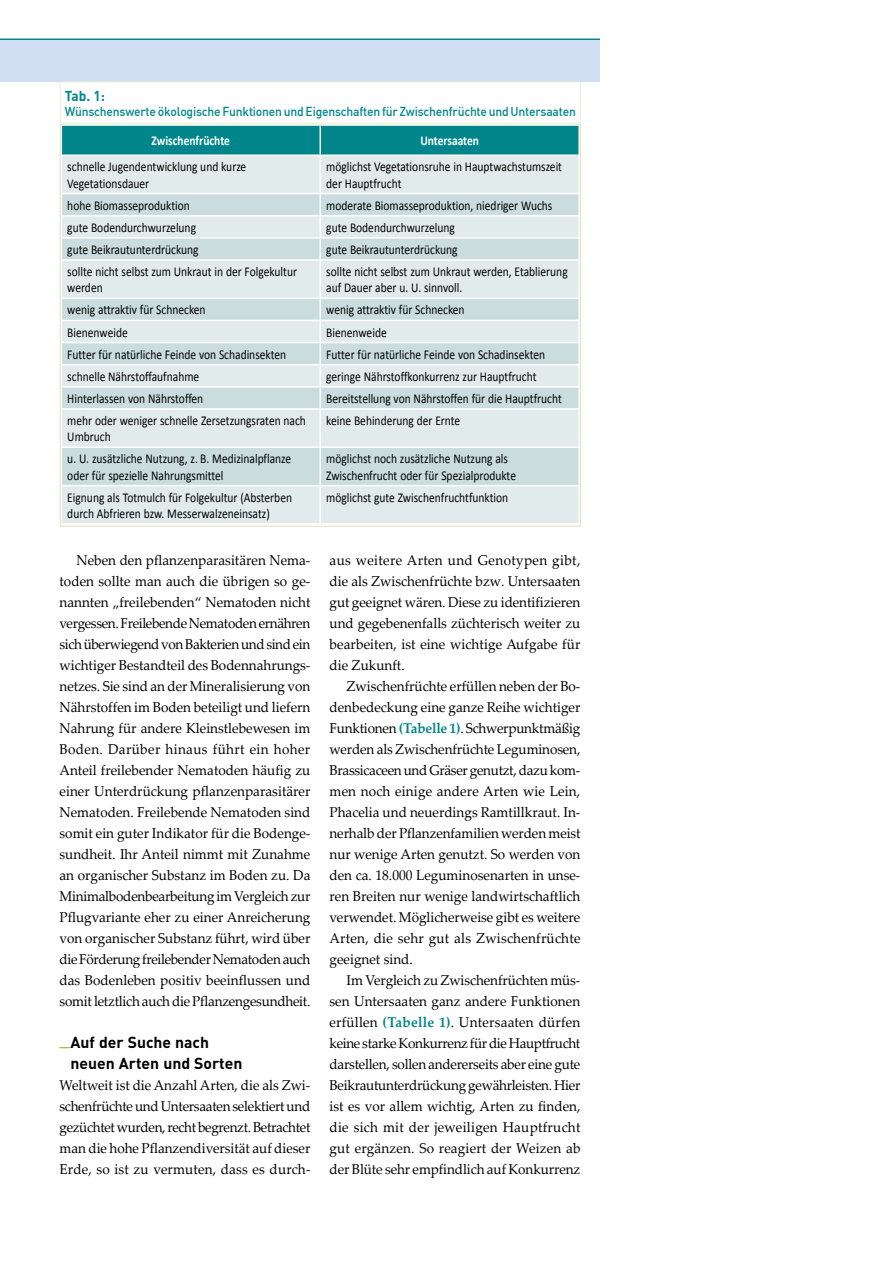
<style>
.page{position:relative;width:893px;height:1263px;background:#fff}
.page>*{position:absolute;margin:0;border:0;box-sizing:border-box;transform-origin:0 0}
.t1{font:700 15.75px/21px "DIN";color:#000}
.t2{font:14.25px/21px "Palatino Linotype";color:#000;text-align:justify;scale:.95 1}
.t3{font:700 14.25px "DIN";color:#00868a;scale:.95 1}
.t4{font:13.5px/16.2px "Calibri";color:#000;scale:.85 1}
.t5{font:700 13.5px "Calibri";color:#fff;scale:.85 1}
.t6{font:500 12.75px "DIN";letter-spacing:-.02em;color:#00868a;scale:.95 1}
.s1{font-weight:700;color:#00868a}
</style>
<div class="page">
<hr style="left:0;top:39px;width:893px;height:1px;background:#00868a">
<div style="left:0;top:40px;width:893px;height:42px;background:#cfdef2"></div>
<div style="left:601px;top:0;width:292px;height:1263px;background:#fff"></div>
<div style="left:62px;top:156px;width:258px;height:367px;background:#e2ebec"></div>
<div style="left:321px;top:156px;width:257px;height:367px;background:#e2ebec"></div>
<svg style="left:62px;top:194px;width:258px;height:291px;background:#d6e3e5"></svg>
<svg style="left:321px;top:194px;width:257px;height:291px;background:#d6e3e5"></svg>
<hr style="left:61px;top:193px;width:259px;height:1px;background:#fff">
<hr style="left:61px;top:215px;width:259px;height:1px;background:#fff">
<hr style="left:61px;top:237px;width:259px;height:2px;background:#fff">
<hr style="left:61px;top:259px;width:259px;height:2px;background:#fff">
<hr style="left:61px;top:298px;width:259px;height:1px;background:#fff">
<hr style="left:61px;top:320px;width:259px;height:1px;background:#fff">
<hr style="left:61px;top:342px;width:259px;height:1px;background:#fff">
<hr style="left:61px;top:364px;width:259px;height:1px;background:#fff">
<hr style="left:61px;top:386px;width:259px;height:2px;background:#fff">
<hr style="left:61px;top:408px;width:259px;height:2px;background:#fff">
<hr style="left:61px;top:446px;width:259px;height:2px;background:#fff">
<hr style="left:61px;top:485px;width:259px;height:1px;background:#fff">
<hr style="left:320px;top:193px;width:260px;height:1px;background:#fff">
<hr style="left:320px;top:215px;width:260px;height:1px;background:#fff">
<hr style="left:320px;top:237px;width:260px;height:2px;background:#fff">
<hr style="left:320px;top:259px;width:260px;height:2px;background:#fff">
<hr style="left:320px;top:298px;width:260px;height:1px;background:#fff">
<hr style="left:320px;top:320px;width:260px;height:1px;background:#fff">
<hr style="left:320px;top:342px;width:260px;height:1px;background:#fff">
<hr style="left:320px;top:364px;width:260px;height:1px;background:#fff">
<hr style="left:320px;top:386px;width:260px;height:2px;background:#fff">
<hr style="left:320px;top:408px;width:260px;height:2px;background:#fff">
<hr style="left:320px;top:446px;width:260px;height:2px;background:#fff">
<hr style="left:320px;top:485px;width:260px;height:1px;background:#fff">
<div style="left:62px;top:126px;width:517px;height:29px;background:#00868a"></div>
<hr style="left:578px;top:126px;width:2px;height:28px;background:#fff">
<div style="left:60px;top:82px;width:521px;height:42px;border:1px solid #e8f1d4"></div>
<p class="t3" style="left:65px;top:86px;width:44px">Tab. 1:</p>
<p class="t6" style="left:65px;top:103px;width:539px">Wünschenswerte ökologische Funktionen und Eigenschaften für Zwischenfrüchte und Untersaaten</p>
<p class="t5" style="left:152px;top:132px;width:94px">Zwischenfrüchte</p>
<p class="t5" style="left:420px;top:132px;width:70px">Untersaaten</p>
<p class="t4" style="left:67px;top:159px;width:212px">schnelle Jugendentwicklung und kurze<br>Vegetationsdauer</p>
<p class="t4" style="left:326px;top:159px;width:279px">möglichst Vegetationsruhe in Hauptwachstumszeit der Hauptfrucht</p>
<p class="t4" style="left:67px;top:197px;width:146px">hohe Biomasseproduktion</p>
<p class="t4" style="left:326px;top:197px;width:268px">moderate Biomasseproduktion, niedriger Wuchs</p>
<p class="t4" style="left:67px;top:219px;width:153px">gute Bodendurchwurzelung</p>
<p class="t4" style="left:326px;top:219px;width:153px">gute Bodendurchwurzelung</p>
<p class="t4" style="left:67px;top:241px;width:156px">gute Beikrautunterdrückung</p>
<p class="t4" style="left:326px;top:241px;width:156px">gute Beikrautunterdrückung</p>
<p class="t4" style="left:67px;top:264px;width:272px">sollte nicht selbst zum Unkraut in der Folgekultur werden</p>
<p class="t4" style="left:326px;top:264px;width:286px">sollte nicht selbst zum Unkraut werden, Etablierung auf Dauer aber u. U. sinnvoll.</p>
<p class="t4" style="left:67px;top:302px;width:164px">wenig attraktiv für Schnecken</p>
<p class="t4" style="left:326px;top:302px;width:164px">wenig attraktiv für Schnecken</p>
<p class="t4" style="left:67px;top:324px;width:73px">Bienenweide</p>
<p class="t4" style="left:326px;top:324px;width:73px">Bienenweide</p>
<p class="t4" style="left:67px;top:346px;width:259px">Futter für natürliche Feinde von Schadinsekten</p>
<p class="t4" style="left:326px;top:346px;width:259px">Futter für natürliche Feinde von Schadinsekten</p>
<p class="t4" style="left:67px;top:368px;width:157px">schnelle Nährstoffaufnahme</p>
<p class="t4" style="left:326px;top:368px;width:249px">geringe Nährstoffkonkurrenz zur Hauptfrucht</p>
<p class="t4" style="left:67px;top:390px;width:161px">Hinterlassen von Nährstoffen</p>
<p class="t4" style="left:326px;top:390px;width:279px">Bereitstellung von Nährstoffen für die Hauptfrucht</p>
<p class="t4" style="left:67px;top:412px;width:282px">mehr oder weniger schnelle Zersetzungsraten nach<br>Umbruch</p>
<p class="t4" style="left:326px;top:412px;width:159px">keine Behinderung der Ernte</p>
<p class="t4" style="left:67px;top:451px;width:265px">u. U. zusätzliche Nutzung, z. B. Medizinalpflanze oder für spezielle Nahrungsmittel</p>
<p class="t4" style="left:326px;top:451px;width:225px">möglichst noch zusätzliche Nutzung als<br>Zwischenfrucht oder für Spezialprodukte</p>
<p class="t4" style="left:67px;top:489px;width:266px">Eignung als Totmulch für Folgekultur (Absterben durch Abfrieren bzw. Messerwalzeneinsatz)</p>
<p class="t4" style="left:326px;top:489px;width:216px">möglichst gute Zwischenfruchtfunktion</p>
<p class="t2" style="left:60px;top:549px;width:266px;text-indent:17px">Neben den pflanzenparasitären Nema&shy;toden sollte man auch die übrigen so ge&shy;nannten „freilebenden“ Nematoden nicht vergessen. Freilebende Nematoden ernähren sich überwiegend von Bakterien und sind ein wichtiger Bestandteil des Bodennahrungs&shy;netzes. Sie sind an der Mineralisierung von Nährstoffen im Boden beteiligt und liefern Nahrung für andere Kleinstlebewesen im Boden. Darüber hinaus führt ein hoher Anteil freilebender Nematoden häufig zu einer Unterdrückung pflanzenparasitärer Nematoden. Freilebende Nematoden sind somit ein guter Indikator für die Bodenge&shy;sundheit. Ihr Anteil nimmt mit Zunahme an organischer Substanz im Boden zu. Da Minimalbodenbearbeitung im Vergleich zur Pflugvariante eher zu einer Anreicherung von organischer Substanz führt, wird über die Förderung freilebender Nematoden auch das Bodenleben positiv beeinflussen und somit letztlich auch die Pflanzengesundheit.</p>
<p class="t1" style="left:71px;top:1031px;width:173px;text-indent:-11px"><sup>_</sup>Auf der Suche nach neuen Arten und Sorten</p>
<p class="t2" style="left:60px;top:1074px;width:266px">Weltweit ist die Anzahl Arten, die als Zwi&shy;schenfrüchte und Untersaaten selektiert und gezüchtet wurden, recht begrenzt. Betrachtet man die hohe Pflanzendiversität auf dieser Erde, so ist zu vermuten, dass es durch-</p>
<p class="t2" style="left:330px;top:549px;width:266px">aus weitere Arten und Genotypen gibt, die als Zwischenfrüchte bzw. Untersaaten gut geeignet wären. Diese zu identifizieren und gegebenenfalls züchterisch weiter zu bearbeiten, ist eine wichtige Aufgabe für die Zukunft.</p>
<p class="t2" style="left:330px;top:675px;width:266px;text-indent:17px">Zwischenfrüchte erfüllen neben der Bo&shy;denbedeckung eine ganze Reihe wichtiger Funktionen <span class="s1">(Tabelle 1)</span>. Schwerpunktmäßig werden als Zwischenfrüchte Leguminosen, Brassicaceen und Gräser genutzt, dazu kom&shy;men noch einige andere Arten wie Lein, Phacelia und neuerdings Ramtillkraut. In&shy;nerhalb der Pflanzenfamilien werden meist nur wenige Arten genutzt. So werden von den ca. 18.000 Leguminosenarten in unse&shy;ren Breiten nur wenige landwirtschaftlich verwendet. Möglicherweise gibt es weitere Arten, die sehr gut als Zwischenfrüchte geeignet sind.</p>
<p class="t2" style="left:330px;top:969px;width:266px;text-indent:17px">Im Vergleich zu Zwischenfrüchten müs&shy;sen Untersaaten ganz andere Funktionen erfüllen <span class="s1">(Tabelle 1)</span>. Untersaaten dürfen keine starke Konkurrenz für die Hauptfrucht darstellen, sollen andererseits aber eine gute Beikrautunterdrückung gewährleisten. Hier ist es vor allem wichtig, Arten zu finden, die sich mit der jeweiligen Hauptfrucht gut ergänzen. So reagiert der Weizen ab der Blüte sehr empfindlich auf Konkurrenz</p>
</div>
